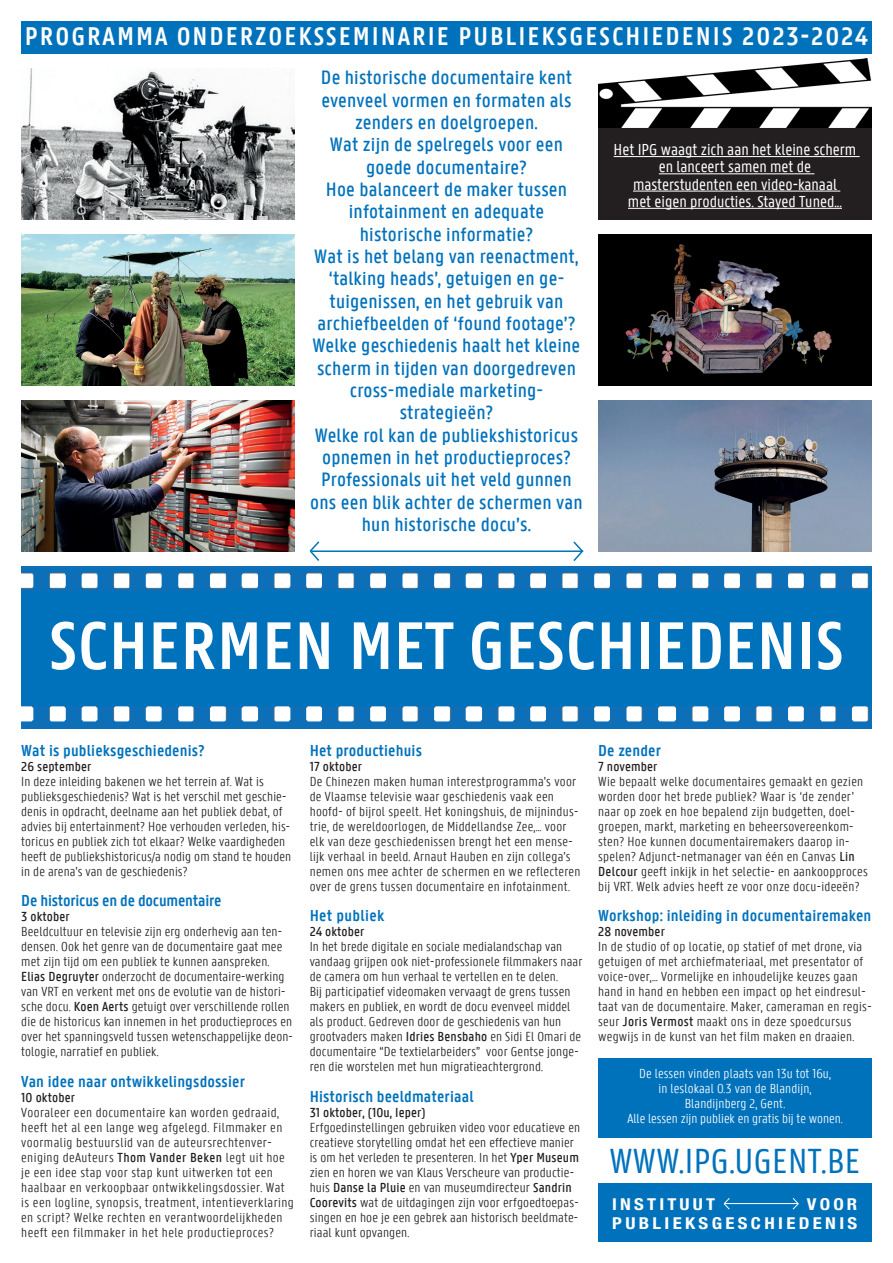
<style>
.page{position:relative;width:893px;height:1263px;background:#fff}
.page>*{position:absolute;margin:0;border:0;box-sizing:border-box;transform-origin:0 0}
.t1{font:600 73.5px "U Gent Panno Text";color:#fff}
.t2{font:37.72px "U Gent Panno Text";letter-spacing:.01em;color:#0072bc}
.t3{font:600 27.75px "U Gent Panno Text";letter-spacing:.07em;color:#fff}
.t4{font:500 21px/22.4px "U Gent Panno Text";letter-spacing:.01em;color:#0072bc;text-align:center}
.t5{font:600 17.25px "U Gent Panno Text";letter-spacing:.01em;color:#0072bc}
.t6{font:17.25px/17.2px "U Gent Panno Text";color:#fff;text-align:center}
.t7{font:600 17.25px "U Gent Panno Text";letter-spacing:-.01em;color:#0072bc}
.t8{font:700 condensed 16.35px/18.8px "Helvetica Neue";letter-spacing:.18em;color:#fff;text-align:right;scale:1.15 1}
.t9{font:300 14.25px/15px "U Gent Panno Text";letter-spacing:.01em;color:#231f20}
.t10{font:300 14.25px/15px "U Gent Panno Text";letter-spacing:.03em;color:#231f20}
.t11{font:300 14.25px/15px "U Gent Panno Text";letter-spacing:.01em;color:#fff;text-align:center}
.t12{font:500 14.25px "U Gent Panno Text";letter-spacing:.01em;color:#231f20}
.s1{font-weight:500}
</style>
<div class="page">
<img style="left:21px;top:566px;width:222px;height:162px">
<img style="left:243px;top:566px;width:225px;height:162px">
<img style="left:468px;top:566px;width:193px;height:162px">
<img style="left:661px;top:566px;width:211px;height:162px">
<div style="left:21px;top:591px;width:851px;height:114px;background:#0072bc"></div>
<img style="left:598px;top:234px;width:273px;height:151px">
<img style="left:598px;top:59px;width:274px;height:69px">
<div style="left:598px;top:128px;width:274px;height:92px;background:#231f20"></div>
<hr style="left:614px;top:156px;width:246px;height:1px;background:#fff">
<hr style="left:659px;top:173px;width:155px;height:1px;background:#fff">
<hr style="left:633px;top:191px;width:207px;height:1px;background:#fff">
<hr style="left:628px;top:208px;width:214px;height:1px;background:#fff">
<img style="left:598px;top:400px;width:273px;height:151px">
<img style="left:21px;top:400px;width:274px;height:151px">
<img style="left:21px;top:69px;width:274px;height:151px">
<img style="left:21px;top:234px;width:274px;height:151px">
<div style="left:21px;top:21px;width:851px;height:33px;background:#0072bc"></div>
<hr style="left:311px;top:550px;width:272px;height:2px;background:#0072bc">
<svg style="left:309px;top:541px;width:12px;height:20px"></svg>
<svg style="left:572px;top:541px;width:12px;height:20px"></svg>
<div style="left:598px;top:1183px;width:274px;height:59px;background:#0072bc"></div>
<hr style="left:724px;top:1203px;width:74px;height:1px;background:#fff">
<svg style="left:723px;top:1198px;width:7px;height:12px"></svg>
<svg style="left:792px;top:1198px;width:7px;height:12px"></svg>
<div style="left:598px;top:1058px;width:274px;height:80px;background:#0072bc"></div>
<h3 class="t3" style="left:25px;top:20px;width:845px">PROGRAMMA ONDERZOEKSSEMINARIE PUBLIEKSGESCHIEDENIS 2023-2024</h3>
<p class="t4" style="left:310px;top:66px;width:274px">De historische documentaire kent evenveel vormen en formaten als zenders en doelgroepen.<br>Wat zijn de spelregels voor een goede documentaire?<br>Hoe balanceert de maker tussen infotainment en adequate historische informatie?<br>Wat is het belang van reenactment, ‘talking heads’, getuigen en ge&shy;tuigenissen, en het gebruik van archiefbeelden of ‘found footage’?<br>Welke geschiedenis haalt het kleine scherm in tijden van doorgedreven cross-mediale marketing&shy;strategieën?<br>Welke rol kan de publiekshistoricus opnemen in het productieproces?<br>Professionals uit het veld gunnen ons een blik achter de schermen van hun historische docu’s.</p>
<p class="t6" style="left:614px;top:141px;width:244px">Het IPG waagt zich aan het kleine scherm en lanceert samen met de masterstudenten een video-kanaal<br>met eigen producties. Stayed Tuned...</p>
<h1 class="t1" style="left:48px;top:602px;width:797px">SCHERMEN MET GESCHIEDENIS</h1>
<p class="t5" style="left:21px;top:740px;width:185px">Wat is publieksgeschiedenis?</p>
<p class="t12" style="left:21px;top:758px;width:72px">26 september</p>
<p class="t9" style="left:21px;top:774px;width:271px">In deze inleiding bakenen we het terrein af. Wat is publieksgeschiedenis? Wat is het verschil met geschie&shy;denis in opdracht, deelname aan het publiek debat, of advies bij entertainment? Hoe verhouden verleden, his&shy;toricus en publiek zich tot elkaar? Welke vaardigheden heeft de publiekshistoricus/a nodig om stand te houden in de arena’s van de geschiedenis?</p>
<p class="t7" style="left:21px;top:891px;width:202px">De historicus en de documentaire</p>
<p class="t12" style="left:21px;top:908px;width:50px">3 oktober</p>
<p class="t9" style="left:21px;top:924px;width:273px">Beeldcultuur en televisie zijn erg onderhevig aan ten&shy;densen. Ook het genre van de documentaire gaat mee met zijn tijd om een publiek te kunnen aanspreken.<br><span class="s1">Elias Degruyter</span> onderzocht de documentaire-werking van VRT en verkent met ons de evolutie van de histori&shy;sche docu. <span class="s1">Koen Aerts</span> getuigt over verschillende rollen die de historicus kan innemen in het productieproces en over het spanningsveld tussen wetenschappelijke deon&shy;tologie, narratief en publiek.</p>
<p class="t5" style="left:21px;top:1071px;width:225px">Van idee naar ontwikkelingsdossier</p>
<p class="t12" style="left:21px;top:1089px;width:55px">10 oktober</p>
<p class="t10" style="left:21px;top:1105px;width:274px">Vooraleer een documentaire kan worden gedraaid, heeft het al een lange weg afgelegd. Filmmaker en voormalig bestuurslid van de auteursrechtenver&shy;eniging deAuteurs <span class="s1">Thom Vander Beken</span> legt uit hoe je een idee stap voor stap kunt uitwerken tot een haalbaar en verkoopbaar ontwikkelingsdossier. Wat is een logline, synopsis, treatment, intentieverklaring en script? Welke rechten en verantwoordelijkheden heeft een filmmaker in het hele productieproces?</p>
<p class="t5" style="left:310px;top:740px;width:114px">Het productiehuis</p>
<p class="t12" style="left:310px;top:758px;width:54px">17 oktober</p>
<p class="t9" style="left:310px;top:774px;width:272px">De Chinezen maken human interestprogramma’s voor de Vlaamse televisie waar geschiedenis vaak een hoofd- of bijrol speelt. Het koningshuis, de mijnindus&shy;trie, de wereldoorlogen, de Middellandse Zee,… voor elk van deze geschiedenissen brengt het een mense&shy;lijk verhaal in beeld. Arnaut Hauben en zijn collega’s nemen ons mee achter de schermen en we reflecteren over de grens tussen documentaire en infotainment.</p>
<p class="t5" style="left:310px;top:905px;width:76px">Het publiek</p>
<p class="t12" style="left:310px;top:923px;width:56px">24 oktober</p>
<p class="t9" style="left:310px;top:939px;width:274px">In het brede digitale en sociale medialandschap van vandaag grijpen ook niet-professionele filmmakers naar de camera om hun verhaal te vertellen en te delen.<br>Bij participatief videomaken vervaagt de grens tussen makers en publiek, en wordt de docu evenveel middel als product. Gedreven door de geschiedenis van hun grootvaders maken <span class="s1">Idries Bensbaho</span> en Sidi El Omari de documentaire “De textielarbeiders” voor Gentse jonge&shy;ren die worstelen met hun migratieachtergrond.</p>
<p class="t5" style="left:310px;top:1086px;width:165px">Historisch beeldmateriaal</p>
<p class="t12" style="left:310px;top:1104px;width:117px">31 oktober, (10u, Ieper)</p>
<p class="t9" style="left:310px;top:1120px;width:272px">Erfgoedinstellingen gebruiken video voor educatieve en creatieve storytelling omdat het een effectieve manier is om het verleden te presenteren. In het <span class="s1">Yper Museum </span>zien en horen we van Klaus Verscheure van productie&shy;huis <span class="s1">Danse la Pluie</span> en van museumdirecteur <span class="s1">Sandrin Coorevits</span> wat de uitdagingen zijn voor erfgoedtoepas&shy;singen en hoe je een gebrek aan historisch beeldmate&shy;riaal kunt opvangen.</p>
<p class="t5" style="left:598px;top:740px;width:64px">De zender</p>
<p class="t12" style="left:598px;top:758px;width:61px">7 november</p>
<p class="t9" style="left:598px;top:774px;width:271px">Wie bepaalt welke documentaires gemaakt en gezien worden door het brede publiek? Waar is ‘de zender’ naar op zoek en hoe bepalend zijn budgetten, doel&shy;groepen, markt, marketing en beheersovereenkom&shy;sten? Hoe kunnen documentairemakers daarop in&shy;spelen? Adjunct-netmanager van één en Canvas <span class="s1">Lin Delcour</span> geeft inkijk in het selectie- en aankoopproces bij VRT. Welk advies heeft ze voor onze docu-ideeën?</p>
<p class="t5" style="left:598px;top:905px;width:275px">Workshop: inleiding in documentairemaken</p>
<p class="t12" style="left:598px;top:923px;width:68px">28 november</p>
<p class="t9" style="left:598px;top:939px;width:275px">In de studio of op locatie, op statief of met drone, via getuigen of met archiefmateriaal, met presentator of voice-over,… Vormelijke en inhoudelijke keuzes gaan hand in hand en hebben een impact op het eindresul&shy;taat van de documentaire. Maker, cameraman en regis&shy;seur <span class="s1">Joris Vermost</span> maakt ons in deze spoedcursus wegwijs in de kunst van het film maken en draaien.</p>
<p class="t11" style="left:627px;top:1065px;width:217px">De lessen vinden plaats van 13u tot 16u,<br>in leslokaal 0.3 van de Blandijn, Blandijnberg 2, Gent.<br>Alle lessen zijn publiek en gratis bij te wonen.</p>
<h2 class="t2" style="left:609px;top:1138px;width:252px">WWW.IPG.UGENT.BE</h2>
<p class="t8" style="left:612px;top:1193px;width:91px">INSTITUUT</p>
<p class="t8" style="left:612px;top:1193px;width:215px">VOOR<br>PUBLIEKSGESCHIEDENIS</p>
</div>
